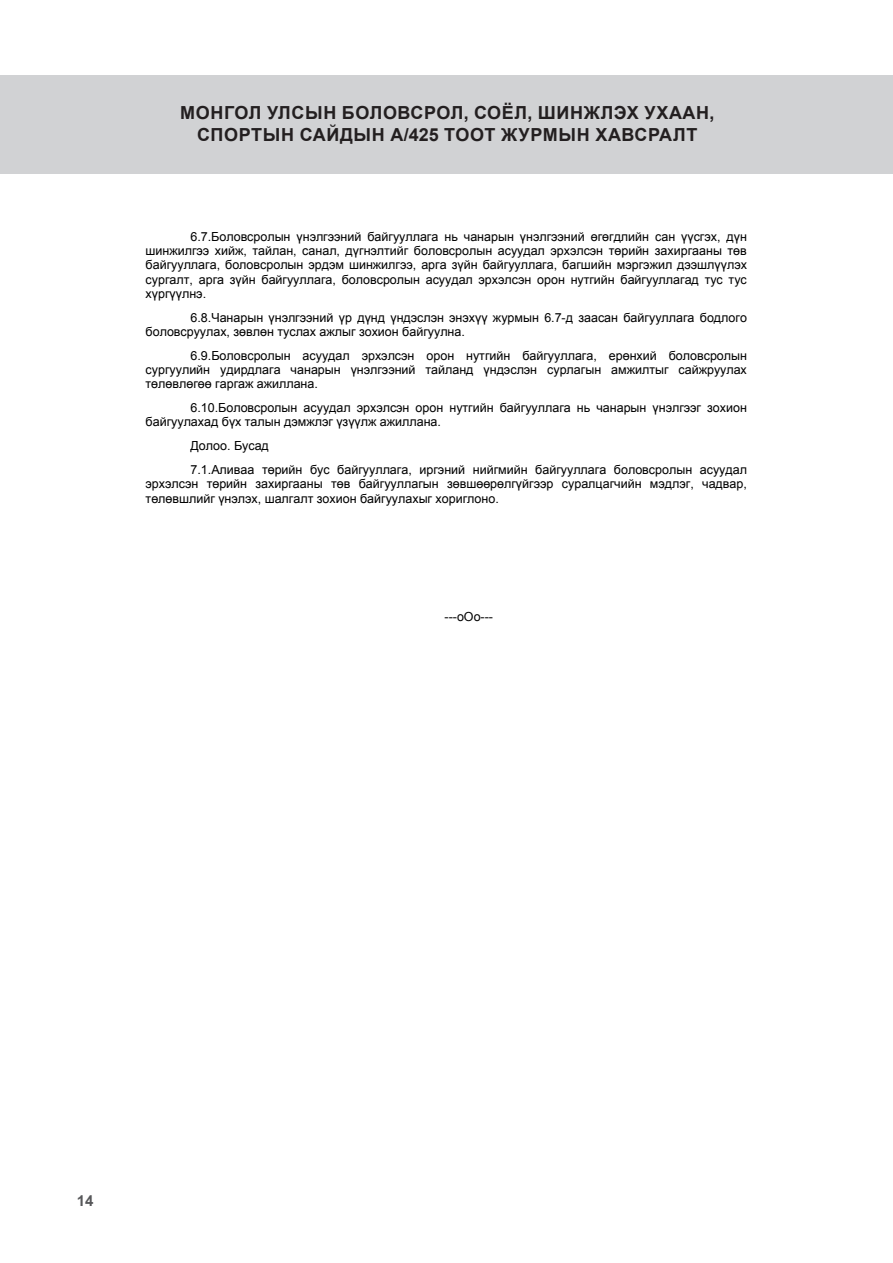
<style>
.page{position:relative;width:893px;height:1263px;background:#fff}
.page>*{position:absolute;margin:0;border:0;box-sizing:border-box;transform-origin:0 0}
.t1{font:700 18px "Arial";letter-spacing:.035em;color:#231f20}
.t2{font:700 15px "Arial";color:#57585a}
.t3{font:12.45px/14.4px "Arial";color:#000}
</style>
<div class="page">
<div style="left:0;top:75px;width:893px;height:99px;background:#d1d2d4"></div>
<p class="t1" style="left:180px;top:100px;width:536px">МОНГОЛ УЛСЫН БОЛОВСРОЛ, СОЁЛ, ШИНЖЛЭХ УХААН,</p>
<p class="t1" style="left:197px;top:122px;width:502px">СПОРТЫН САЙДЫН А/425 ТООТ ЖУРМЫН ХАВСРАЛТ</p>
<p class="t3" style="left:146px;top:229px;width:603px;text-align:justify;text-indent:45px">6.7.Боловсролын үнэлгээний байгууллага нь чанарын үнэлгээний өгөгдлийн сан үүсгэх, дүн шинжилгээ хийж, тайлан, санал, дүгнэлтийг боловсролын асуудал эрхэлсэн төрийн захиргааны төв байгууллага, боловсролын эрдэм шинжилгээ, арга зүйн байгууллага, багшийн мэргэжил дээшлүүлэх сургалт, арга зүйн байгууллага, боловсролын асуудал эрхэлсэн орон нутгийн байгууллагад тус тус хүргүүлнэ.</p>
<p class="t3" style="left:146px;top:310px;width:603px;text-indent:45px">6.8.Чанарын үнэлгээний үр дүнд үндэслэн энэхүү журмын 6.7-д заасан байгууллага бодлого боловсруулах, зөвлөн туслах ажлыг зохион байгуулна.</p>
<p class="t3" style="left:146px;top:348px;width:603px;text-align:justify;text-indent:45px">6.9.Боловсролын асуудал эрхэлсэн орон нутгийн байгууллага, ерөнхий боловсролын сургуулийн удирдлага чанарын үнэлгээний тайланд үндэслэн сурлагын амжилтыг сайжруулах төлөвлөгөө гаргаж ажиллана.</p>
<p class="t3" style="left:146px;top:401px;width:603px;text-indent:45px">6.10.Боловсролын асуудал эрхэлсэн орон нутгийн байгууллага нь чанарын үнэлгээг зохион байгуулахад бүх талын дэмжлэг үзүүлж ажиллана.</p>
<p class="t3" style="left:191px;top:434px;width:558px;line-height:23.7px">Долоо. Бусад<br>7.1.Аливаа төрийн бус байгууллага, иргэний нийгмийн байгууллага боловсролын асуудал</p>
<p class="t3" style="left:146px;top:477px;width:603px">эрхэлсэн төрийн захиргааны төв байгууллагын зөвшөөрөлгүйгээр суралцагчийн мэдлэг, чадвар, төлөвшлийг үнэлэх, шалгалт зохион байгуулахыг хориглоно.</p>
<p class="t3" style="left:444px;top:610px;width:50px">---оОо---</p>
<p class="t2" style="left:77px;top:1192px;width:18px">14</p>
</div>
